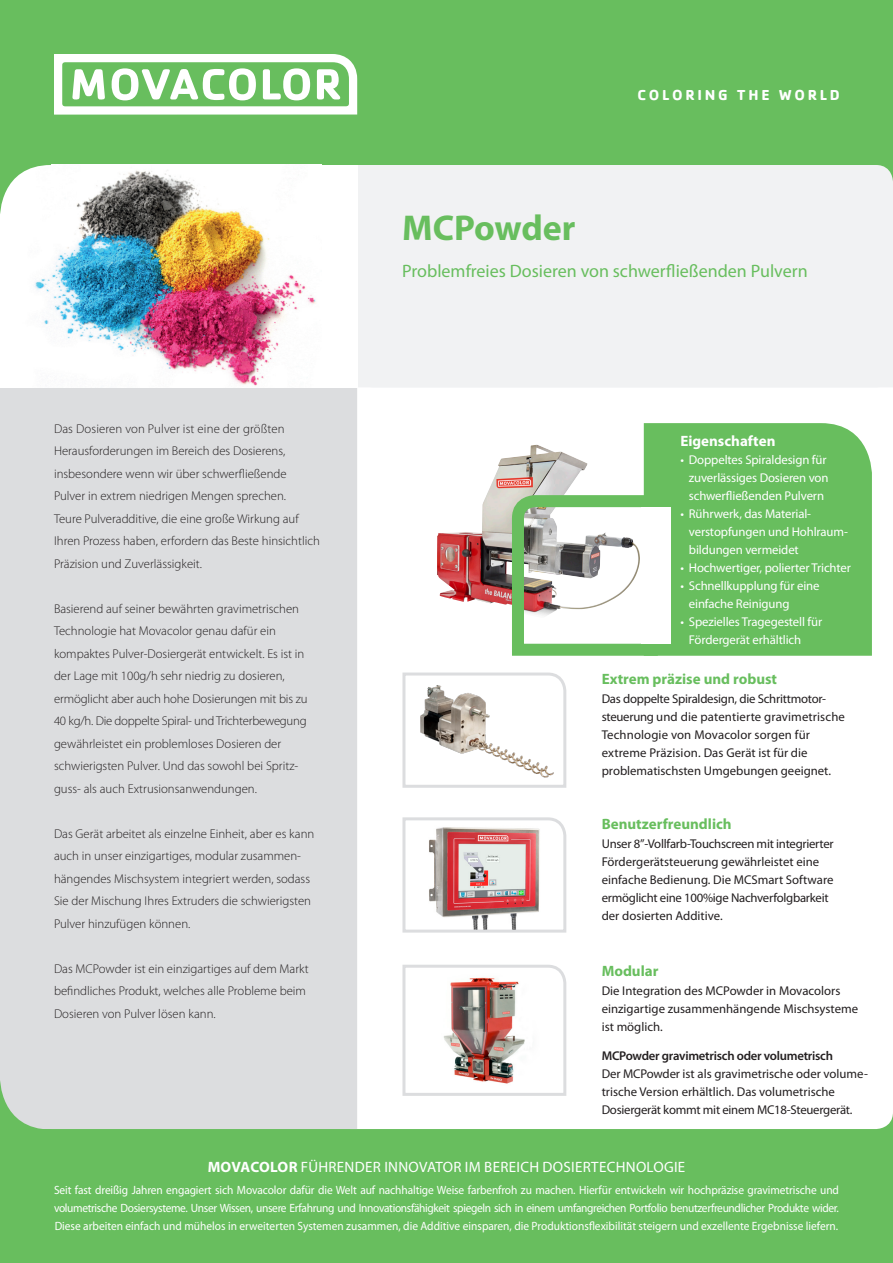
<style>
.page{position:relative;width:893px;height:1263px;background:#fff}
.page>*{position:absolute;margin:0;border:0;box-sizing:border-box;transform-origin:0 0}
.t1{font:700 36px "Myriad Pro";color:#68be5e}
.t2{font:18px "Myriad Pro";color:#68be5e}
.t3{font:15px "Myriad Pro";letter-spacing:.02em;color:#fff}
.t4{font:700 15px "Myriad Pro";color:#68be5e}
.t5{font:700 15px "Cachet Std";letter-spacing:.18em;color:#fff}
.t6{font:700 15px "Myriad Pro";color:#fff}
.t7{font:300 12.75px/22.5px "Myriad Pro";color:#231f20}
.t8{font:12.75px/18px "Myriad Pro";color:#231f20}
.t9{font:12.75px "Myriad Pro";letter-spacing:-.01em;color:#fff}
.t10{font:12px/18px "Myriad Pro";color:#fff;text-align:justify;scale:.95 1}
.s1{font-weight:600}
.s2{font-weight:700}
</style>
<div class="page">
<div style="left:0;top:0;width:893px;height:165px;background:#68be5e"></div>
<div style="left:0;top:1077px;width:893px;height:186px;background:#68be5e"></div>
<div style="left:334px;top:1055px;width:559px;height:74px;background:#fff;border-radius:17px"></div>
<div style="left:644px;top:423px;width:228px;height:233px;background:#68be5e"></div>
<div style="left:0;top:388px;width:357px;height:741px;background:#dcdddf"></div>
<div style="left:358px;top:165px;width:535px;height:222px;background:#f1f2f3"></div>
<svg style="left:0;top:1078px;width:51px;height:51px"></svg>
<img style="left:34px;top:216px;width:282px;height:170px">
<svg style="left:402px;top:964px;width:165px;height:132px"></svg>
<svg style="left:402px;top:672px;width:165px;height:116px"></svg>
<svg style="left:402px;top:817px;width:165px;height:116px"></svg>
<svg style="left:0;top:54px;width:357px;height:162px"></svg>
<img style="left:437px;top:445px;width:151px;height:160px">
<svg style="left:506px;top:489px;width:158px;height:167px"></svg>
<div style="left:641px;top:507px;width:30px;height:136px;background:#fff"></div>
<p class="t5" style="left:638px;top:85px;width:204px">COLORING THE WORLD</p>
<p class="t7" style="left:54px;top:417px;width:233px">Das Dosieren von Pulver ist eine der größten<br>Herausforderungen im Bereich des Dosierens,</p>
<p class="t7" style="left:54px;top:462px;width:234px">insbesondere wenn wir über schwerfließende</p>
<p class="t7" style="left:54px;top:485px;width:234px">Pulver in extrem niedrigen Mengen sprechen.</p>
<p class="t7" style="left:54px;top:507px;width:267px">Teure Pulveradditive, die eine große Wirkung auf<br>Ihren Prozess haben, erfordern das Beste hinsichtlich<br>Präzision und Zuverlässigkeit.</p>
<p class="t7" style="left:54px;top:597px;width:247px">Basierend auf seiner bewährten gravimetrischen<br>Technologie hat Movacolor genau dafür ein</p>
<p class="t7" style="left:54px;top:642px;width:252px">kompaktes Pulver-Dosiergerät entwickelt. Es ist in der Lage mit 100g/h sehr niedrig zu dosieren,</p>
<p class="t7" style="left:54px;top:687px;width:255px">ermöglicht aber auch hohe Dosierungen mit bis zu 40 kg/h. Die doppelte Spiral- und Trichterbewegung gewährleistet ein problemloses Dosieren der schwierigsten Pulver. Und das sowohl bei Spritz&shy;guss- als auch Extrusionsanwendungen.</p>
<p class="t7" style="left:54px;top:822px;width:262px">Das Gerät arbeitet als einzelne Einheit, aber es kann auch in unser einzigartiges, modular zusammen&shy;hängendes Mischsystem integriert werden, sodass Sie der Mischung Ihres Extruders die schwierigsten Pulver hinzufügen können.</p>
<p class="t7" style="left:54px;top:957px;width:256px">Das MCPowder ist ein einzigartiges auf dem Markt befindliches Produkt, welches alle Probleme beim<br>Dosieren von Pulver lösen kann.</p>
<p class="t1" style="left:402px;top:207px;width:175px">MCPowder</p>
<p class="t2" style="left:402px;top:261px;width:407px">Problemfreies Dosieren von schwerfließenden Pulvern</p>
<p class="t6" style="left:680px;top:433px;width:97px">Eigenschaften</p>
<p class="t9" style="left:680px;top:453px;width:148px">• Doppeltes Spiraldesign für</p>
<p class="t9" style="left:689px;top:471px;width:141px">zuverlässiges Dosieren von</p>
<p class="t9" style="left:689px;top:489px;width:137px">schwerfließenden Pulvern</p>
<p class="t9" style="left:680px;top:507px;width:132px">• Rührwerk, das Material-</p>
<p class="t9" style="left:689px;top:525px;width:161px">verstopfungen und Hohlraum-</p>
<p class="t9" style="left:689px;top:543px;width:111px">bildungen vermeidet</p>
<p class="t9" style="left:680px;top:561px;width:172px">• Hochwertiger, polierter Trichter</p>
<p class="t9" style="left:680px;top:579px;width:141px">• Schnellkupplung für eine</p>
<p class="t9" style="left:689px;top:597px;width:102px">einfache Reinigung</p>
<p class="t9" style="left:680px;top:615px;width:143px">• Spezielles Tragegestell für</p>
<p class="t9" style="left:689px;top:633px;width:114px">Fördergerät erhältlich</p>
<p class="t4" style="left:602px;top:670px;width:177px">Extrem präzise und robust</p>
<p class="t8" style="left:602px;top:690px;width:245px">Das doppelte Spiraldesign, die Schrittmotor&shy;steuerung und die patentierte gravimetrische<br>Technologie von Movacolor sorgen für</p>
<p class="t8" style="left:602px;top:744px;width:207px">extreme Präzision. Das Gerät ist für die</p>
<p class="t8" style="left:602px;top:762px;width:231px">problematischsten Umgebungen geeignet.</p>
<p class="t4" style="left:602px;top:815px;width:131px">Benutzerfreundlich</p>
<p class="t8" style="left:602px;top:835px;width:234px">Unser 8”-Vollfarb-Touchscreen mit integrierter<br>Fördergerätsteuerung gewährleistet eine</p>
<p class="t8" style="left:602px;top:871px;width:233px">einfache Bedienung. Die MCSmart Software ermöglicht eine 100%ige Nachverfolgbarkeit der dosierten Additive.</p>
<p class="t4" style="left:602px;top:962px;width:58px">Modular</p>
<p class="t8" style="left:602px;top:982px;width:258px">Die Integration des MCPowder in Movacolors einzigartige zusammenhängende Mischsysteme ist möglich.</p>
<p class="t8" style="left:602px;top:1046px;width:268px"><span class="s1">MCPowder gravimetrisch oder volumetrisch<br></span>Der MCPowder ist als gravimetrische oder volume&shy;trische Version erhältlich. Das volumetrische Dosiergerät kommt mit einem MC18-Steuergerät.</p>
<p class="t3" style="left:208px;top:1158px;width:479px"><span class="s2">MOVACOLOR</span> FÜHRENDER INNOVATOR IM BEREICH DOSIERTECHNOLOGIE</p>
<p class="t10" style="left:54px;top:1181px;width:828px">Seit fast dreißig Jahren engagiert sich Movacolor dafür die Welt auf nachhaltige Weise farbenfroh zu machen. Hierfür entwickeln wir hochpräzise gravimetrische und volumetrische Dosiersysteme. Unser Wissen, unsere Erfahrung und Innovationsfähigkeit spiegeln sich in einem umfangreichen Portfolio benutzerfreundlicher Produkte wider.<br>Diese arbeiten einfach und mühelos in erweiterten Systemen zusammen, die Additive einsparen, die Produktionsflexibilität steigern und exzellente Ergebnisse liefern.</p>
</div>
